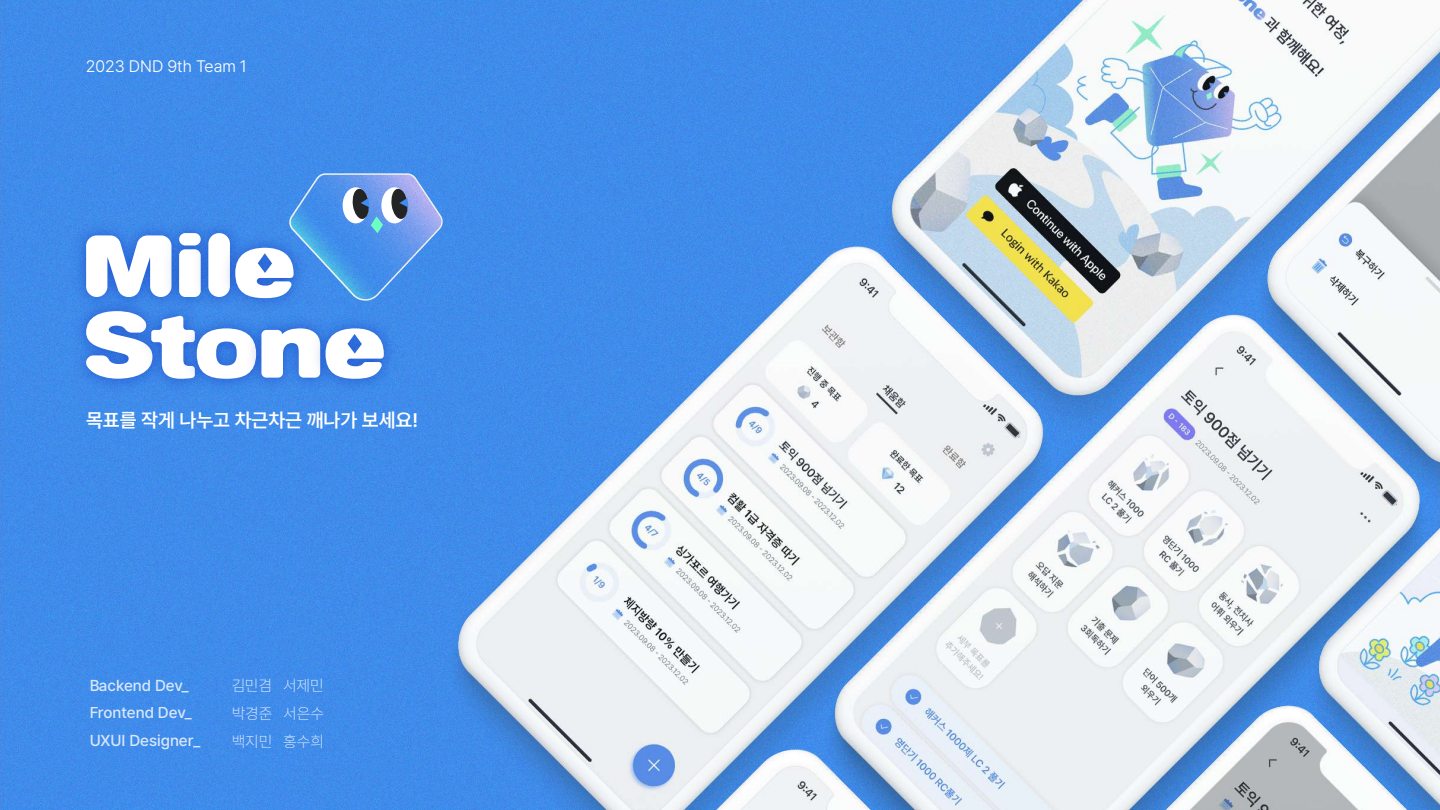
<style>
.page{position:relative;width:1440px;height:810px;background:#fff}
.page>*{position:absolute;margin:0;border:0;box-sizing:border-box;transform-origin:0 0}
.t1{font:600 19.5px "Pretendard";color:#fff}
.t2{font:300 16.5px "Pretendard";color:#fff}
.t3{font:500 15.75px "Pretendard";color:#fff}
.t4{font:200 15.75px "Pretendard";color:#fff}
</style>
<div class="page">
<div style="left:0;top:0;width:395px;height:810px;background:#3f8bea"></div>
<img style="left:395px;top:0;width:1045px;height:810px">
<img style="left:263px;top:146px;width:206px;height:181px">
<div style="left:343px;top:187px;width:26px;height:36px;background:#fff;border-radius:50%"></div>
<div style="left:381px;top:187px;width:27px;height:36px;background:#fff;border-radius:50%"></div>
<svg style="left:390px;top:188px;width:19px;height:32px"></svg>
<svg style="left:352px;top:188px;width:31px;height:45px"></svg>
<img style="left:66px;top:215px;width:93px;height:76px">
<svg style="left:86px;top:235px;width:73px;height:56px"></svg>
<img style="left:159px;top:213px;width:29px;height:83px">
<svg style="left:179px;top:233px;width:9px;height:63px"></svg>
<img style="left:188px;top:213px;width:62px;height:83px">
<div style="left:208px;top:233px;width:22px;height:64px;background:#fff;border-radius:11px"></div>
<img style="left:215px;top:227px;width:99px;height:81px">
<svg style="left:235px;top:248px;width:59px;height:50px"></svg>
<img style="left:66px;top:291px;width:107px;height:108px">
<img style="left:131px;top:296px;width:84px;height:103px">
<img style="left:176px;top:308px;width:100px;height:91px">
<img style="left:241px;top:308px;width:64px;height:90px">
<svg style="left:84px;top:311px;width:221px;height:68px"></svg>
<img style="left:305px;top:308px;width:99px;height:91px">
<svg style="left:326px;top:328px;width:58px;height:51px"></svg>
<p class="t2" style="left:86px;top:55px;width:162px">2023 DND 9th Team 1</p>
<p class="t1" style="left:86px;top:406px;width:334px">목표를 작게 나누고 차근차근 깨나가 보세요!</p>
<p class="t3" style="left:89px;top:674px;width:101px">Backend Dev_</p>
<p class="t4" style="left:231px;top:675px;width:94px">김민겸 서제민</p>
<p class="t3" style="left:89px;top:702px;width:104px">Frontend Dev_</p>
<p class="t4" style="left:231px;top:702px;width:94px">박경준 서은수</p>
<p class="t3" style="left:89px;top:729px;width:113px">UXUI Designer_</p>
<p class="t4" style="left:231px;top:730px;width:94px">백지민 홍수희</p>
</div>
